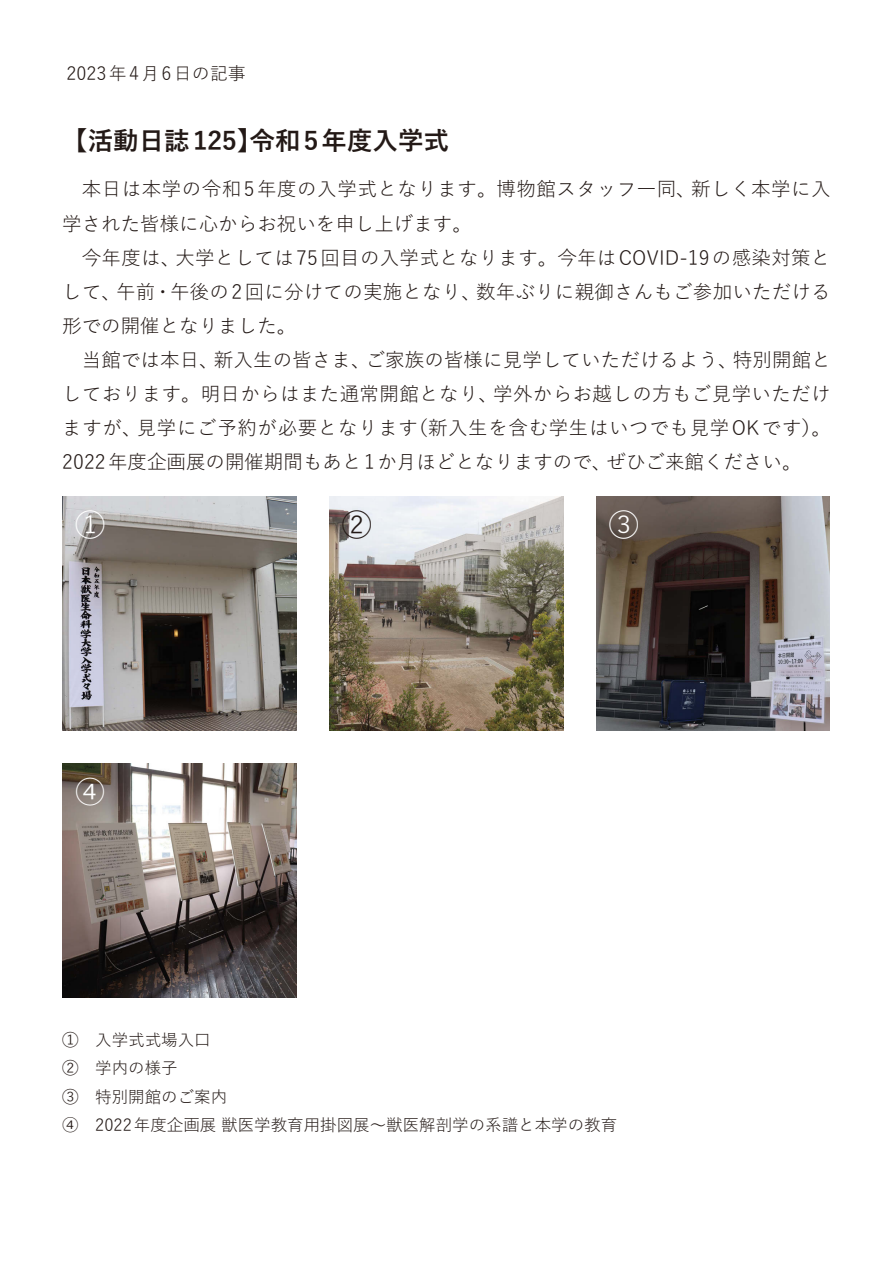
<style>
.page{position:relative;width:893px;height:1263px;background:#fff}
.page>*{position:absolute;margin:0;border:0;box-sizing:border-box;transform-origin:0 0}
.t1{font:30px "Yu Gothic";color:#fff}
.t2{font:30px "Yu Gothic";color:#231916}
.t3{font:30px "Koz Go Pr 6 N";color:#fff}
.t4{font:700 25.5px "Yu Gothic";color:#231916}
.t5{font:19.5px/34.2px "Yu Gothic";letter-spacing:.01em;color:#231916;text-align:justify}
.t6{font:18px "Yu Gothic";color:#231916}
.t7{font:16.5px/28.5px "Yu Gothic";color:#231916}
.s1{font-family:"Koz Go Pr 6 N"}
</style>
<div class="page">
<img style="left:62px;top:497px;width:234px;height:233px">
<img style="left:329px;top:497px;width:234px;height:233px">
<img style="left:596px;top:497px;width:234px;height:233px">
<img style="left:62px;top:763px;width:234px;height:234px">
<p class="t6" style="left:67px;top:56px;width:181px">2023年4月6日の記事</p>
<h2 class="t4" style="left:62px;top:126px;width:388px">【活動日誌125】令和5年度入学式</h2>
<p class="t5" style="left:62px;top:170px;width:770px;text-indent:20px">本日は本学の令和5年度の入学式となります。博物館スタッフ一同、新しく本学に入学された皆様に心からお祝いを申し上げます。</p>
<p class="t5" style="left:62px;top:238px;width:770px;text-indent:20px">今年度は、大学としては75回目の入学式となります。今年はCOVID-19の感染対策として、午前・午後の2回に分けての実施となり、数年ぶりに親御さんもご参加いただける形での開催となりました。</p>
<p class="t5" style="left:62px;top:340px;width:770px;text-indent:20px">当館では本日、新入生の皆さま、ご家族の皆様に見学していただけるよう、特別開館としております。明日からはまた通常開館となり、学外からお越しの方もご見学いただけますが、見学にご予約が必要となります（新入生を含む学生はいつでも見学OKです）。2022年度企画展の開催期間もあと1か月ほどとなりますので、ぜひご来館ください。</p>
<h1 class="t1" style="left:75px;top:497px;width:32px">①</h1>
<h1 class="t2" style="left:342px;top:497px;width:31px">②</h1>
<h1 class="t1" style="left:609px;top:497px;width:31px">③</h1>
<h1 class="t3" style="left:75px;top:775px;width:32px">④</h1>
<p class="t7" style="left:62px;top:1023px;width:556px">① 入学式式場入口<br>② 学内の様子<br>③ 特別開館のご案内<br><span class="s1">④</span> 2022年度企画展 獣医学教育用掛図展～獣医解剖学の系譜と本学の教育</p>
</div>
